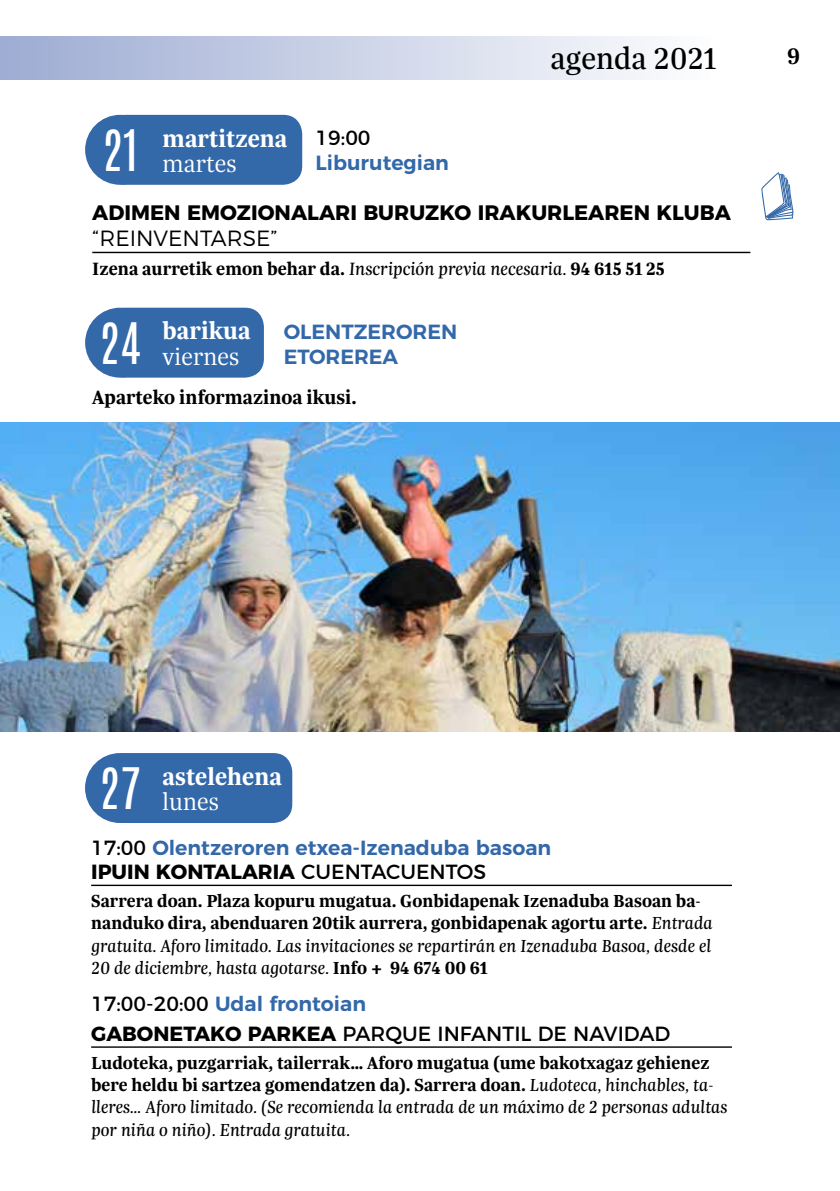
<style>
.page{position:relative;width:840px;height:1191px;background:#fff}
.page>*{position:absolute;margin:0;border:0;box-sizing:border-box;transform-origin:0 0}
.t1{font:47.8px "Antonio";color:#fff}
.t2{font:32.2px "Trola";color:#000}
.t3{font:700 25.4px "Trola";color:#fff}
.t4{font:300 25.4px "Trola";color:#fff}
.t5{font:600 24px "Trola";color:#000}
.t6{font:300 22px "Montserrat";color:#000}
.t7{font:700 20.8px "Montserrat";color:#000}
.t8{font:600 20.4px/24.6px "Montserrat";color:#3368a9}
.t9{font:20.4px/29.8px "Montserrat";color:#000}
.t10{font:700 20.4px "Trola";color:#000}
.t11{font:700 19px "Trola";color:#000}
.t12{font:700 18.6px/22.4px "Trola";color:#000}
.t13{font:italic 18.6px/22.4px "Trola";color:#000}
.s1{font-weight:400;font-style:italic}
.s2{font-weight:400;color:#000}
.s3{font-weight:700;color:#000}
.s4{font-weight:600;color:#3368a9}
.s5{font-weight:700}
.s6{font-weight:700;font-style:normal}
</style>
<div class="page">
<div style="left:0;top:36px;width:710px;height:44px;background:linear-gradient(to right,#9eacd3,#fdfdfe)"></div>
<div style="left:106px;top:753px;width:186px;height:70px;background:#3368a9;border-radius:19px"></div>
<div style="left:85px;top:753px;width:70px;height:70px;background:#3368a9;border-radius:50%"></div>
<hr style="left:91px;top:884px;width:640px;height:2px;background:#000">
<div style="left:106px;top:115px;width:196px;height:70px;background:#3368a9;border-radius:19px"></div>
<div style="left:85px;top:115px;width:70px;height:70px;background:#3368a9;border-radius:50%"></div>
<div style="left:106px;top:308px;width:158px;height:69px;background:#3368a9;border-radius:19px"></div>
<div style="left:85px;top:308px;width:70px;height:69px;background:#3368a9;border-radius:50%"></div>
<hr style="left:92px;top:252px;width:658px;height:1px;background:#000">
<svg style="left:761px;top:172px;width:32px;height:48px"></svg>
<hr style="left:91px;top:1046px;width:640px;height:1px;background:#000">
<img style="left:0;top:422px;width:839px;height:309px">
<h1 class="t1" style="left:102px;top:115px;width:37px">21</h1>
<h3 class="t3" style="left:162px;top:121px;width:126px">martitzena</h3>
<h3 class="t4" style="left:162px;top:147px;width:76px">martes</h3>
<p class="t9" style="left:315px;top:121px;width:57px">19:00</p>
<p class="t8" style="left:315px;top:149px;width:135px">Liburutegian</p>
<h2 class="t2" style="left:550px;top:37px;width:167px">agenda 2021</h2>
<p class="t5" style="left:786px;top:40px;width:15px">9</p>
<p class="t7" style="left:92px;top:195px;width:639px">ADIMEN EMOZIONALARI BURUZKO IRAKURLEAREN KLUBA</p>
<p class="t6" style="left:92px;top:221px;width:38px">“REINVEN</p>
<p class="t6" style="left:200px;top:221px;width:79px">TARSE”</p>
<p class="t11" style="left:92px;top:255px;width:573px">Izena aurretik emon behar da. <span class="s1">Inscripción previa necesaria.</span> 94 615 51 25</p>
<h1 class="t1" style="left:99px;top:308px;width:43px">24</h1>
<h3 class="t3" style="left:162px;top:314px;width:90px">barikua</h3>
<h3 class="t4" style="left:162px;top:340px;width:78px">viernes</h3>
<p class="t8" style="left:283px;top:318px;width:175px">OLENTZEROREN<br>ETOREREA</p>
<p class="t10" style="left:92px;top:383px;width:266px">Aparteko informazinoa ikusi.</p>
<h1 class="t1" style="left:99px;top:753px;width:43px">27</h1>
<h3 class="t3" style="left:162px;top:759px;width:121px">astelehena</h3>
<h3 class="t4" style="left:162px;top:785px;width:58px">lunes</h3>
<p class="t8" style="left:91px;top:833px;width:461px"><span class="s2">17:00</span> Olentzeroren etxea-Izenaduba basoan<br><span class="s3">IPUIN KONTALARIA</span> <span class="s2">CUENTACUENTOS</span></p>
<p class="t12" style="left:91px;top:889px;width:622px">Sarrera doan. Plaza kopuru mugatua. Gonbidapenak Izenaduba Basoan ba&shy;nanduko dira, abenduaren 20tik aurrera, gonbidapenak agortu arte. <span class="s1">Entrada gratuita. Aforo limitado. Las invitaciones se repartirán en Izenaduba Basoa, desde el 20 de diciembre, hasta agotarse.</span> Info + 94 674 00 61</p>
<p class="t9" style="left:91px;top:987px;width:580px">17:00-20:00 <span class="s4">Udal frontoian<br></span><span class="s5">GABONETAKO PARKEA</span> PARQUE INFANTIL DE NAVIDAD</p>
<p class="t13" style="left:91px;top:1051px;width:637px"><span class="s6">Ludoteka, puzgarriak, tailerrak… Aforo mugatua (ume bakotxagaz gehienez bere heldu bi sartzea gomendatzen da). Sarrera doan.</span> Ludoteca, hinchables, ta&shy;lleres… Aforo limitado. (Se recomienda la entrada de un máximo de 2 personas adultas por niña o niño). Entrada gratuita.</p>
</div>
